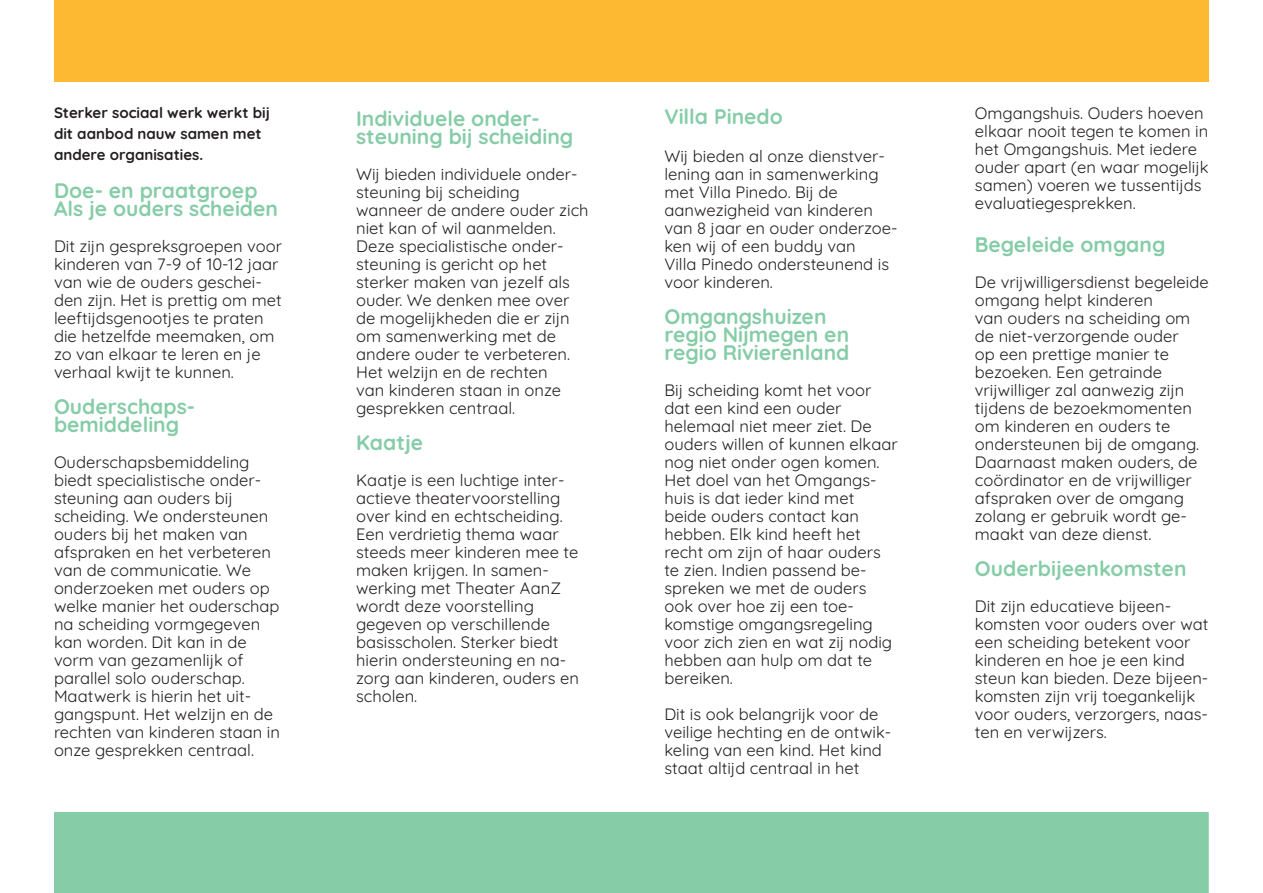
<style>
.page{position:relative;width:1263px;height:893px;background:#fff}
.page>*{position:absolute;margin:0;border:0;box-sizing:border-box;transform-origin:0 0}
.t1{font:700 21px/18px "Quicksand";color:#85cca7}
.t2{font:16.5px/18px "Quicksand";color:#231f20}
.t3{font:700 15px/21px "Quicksand";color:#231f20}
</style>
<div class="page">
<div style="left:54px;top:812px;width:1155px;height:81px;background:#85cca7"></div>
<div style="left:54px;top:0;width:1155px;height:81px;background:#fdb931"></div>
<p class="t3" style="left:54px;top:100px;width:217px">Sterker sociaal werk werkt bij dit aanbod nauw samen met andere organisaties.</p>
<p class="t1" style="left:54px;top:179px;width:226px">Doe- en praatgroep<br>Als je ouders scheiden</p>
<p class="t2" style="left:54px;top:236px;width:230px">Dit zijn gespreksgroepen voor kinderen van 7-9 of 10-12 jaar van wie de ouders geschei&shy;den zijn. Het is prettig om met leeftijdsgenootjes te praten die hetzelfde meemaken, om zo van elkaar te leren en je verhaal kwijt te kunnen.</p>
<p class="t1" style="left:54px;top:395px;width:143px">Ouderschaps&shy;bemiddeling</p>
<p class="t2" style="left:54px;top:452px;width:228px">Ouderschapsbemiddeling biedt specialistische onder&shy;steuning aan ouders bij scheiding. We ondersteunen ouders bij het maken van afspraken en het verbeteren van de communicatie. We onderzoeken met ouders op welke manier het ouderschap na scheiding vormgegeven kan worden. Dit kan in de vorm van gezamenlijk of parallel solo ouderschap.<br>Maatwerk is hierin het uit&shy;gangspunt. Het welzijn en de rechten van kinderen staan in onze gesprekken centraal.</p>
<p class="t1" style="left:356px;top:107px;width:219px">Individuele onder&shy;steuning bij scheiding</p>
<p class="t2" style="left:356px;top:164px;width:234px">Wij bieden individuele onder&shy;steuning bij scheiding wanneer de andere ouder zich niet kan of wil aanmelden.<br>Deze specialistische onder&shy;steuning is gericht op het sterker maken van jezelf als ouder. We denken mee over de mogelijkheden die er zijn om samenwerking met de andere ouder te verbeteren.<br>Het welzijn en de rechten<br>van kinderen staan in onze gesprekken centraal.</p>
<p class="t1" style="left:356px;top:431px;width:69px">Kaatje</p>
<p class="t2" style="left:356px;top:470px;width:224px">Kaatje is een luchtige inter&shy;actieve theatervoorstelling over kind en echtscheiding.<br>Een verdrietig thema waar steeds meer kinderen mee te maken krijgen. In samen&shy;werking met Theater AanZ wordt deze voorstelling gegeven op verschillende basisscholen. Sterker biedt hierin ondersteuning en na&shy;zorg aan kinderen, ouders en scholen.</p>
<p class="t1" style="left:664px;top:105px;width:120px">Villa Pinedo</p>
<p class="t2" style="left:664px;top:146px;width:235px">Wij bieden al onze dienstver&shy;lening aan in samenwerking met Villa Pinedo. Bij de aanwezigheid van kinderen van 8 jaar en ouder onderzoe&shy;ken wij of een buddy van<br>Villa Pinedo ondersteunend is voor kinderen.</p>
<p class="t1" style="left:664px;top:305px;width:186px">Omgangshuizen regio Nijmegen en regio Rivierenland</p>
<p class="t2" style="left:664px;top:380px;width:235px">Bij scheiding komt het voor dat een kind een ouder helemaal niet meer ziet. De ouders willen of kunnen elkaar nog niet onder ogen komen.<br>Het doel van het Omgangs&shy;huis is dat ieder kind met beide ouders contact kan hebben. Elk kind heeft het recht om zijn of haar ouders te zien. Indien passend be&shy;spreken we met de ouders ook over hoe zij een toe&shy;komstige omgangsregeling voor zich zien en wat zij nodig hebben aan hulp om dat te bereiken.</p>
<p class="t2" style="left:664px;top:704px;width:228px">Dit is ook belangrijk voor de veilige hechting en de ontwik&shy;keling van een kind. Het kind staat altijd centraal in het</p>
<p class="t2" style="left:975px;top:103px;width:235px">Omgangshuis. Ouders hoeven elkaar nooit tegen te komen in het Omgangshuis. Met iedere ouder apart (en waar mogelijk samen) voeren we tussentijds evaluatiegesprekken.</p>
<p class="t1" style="left:975px;top:233px;width:192px">Begeleide omgang</p>
<p class="t2" style="left:975px;top:272px;width:235px">De vrijwilligersdienst begeleide omgang helpt kinderen<br>van ouders na scheiding om de niet-verzorgende ouder<br>op een prettige manier te bezoeken. Een getrainde vrijwilliger zal aanwezig zijn tijdens de bezoekmomenten om kinderen en ouders te ondersteunen bij de omgang.<br>Daarnaast maken ouders, de coördinator en de vrijwilliger afspraken over de omgang zolang er gebruik wordt ge&shy;maakt van deze dienst.</p>
<p class="t1" style="left:975px;top:557px;width:213px">Ouderbijeenkomsten</p>
<p class="t2" style="left:975px;top:596px;width:235px">Dit zijn educatieve bijeen&shy;komsten voor ouders over wat een scheiding betekent voor kinderen en hoe je een kind steun kan bieden. Deze bijeen&shy;komsten zijn vrij toegankelijk voor ouders, verzorgers, naas&shy;ten en verwijzers.</p>
</div>
